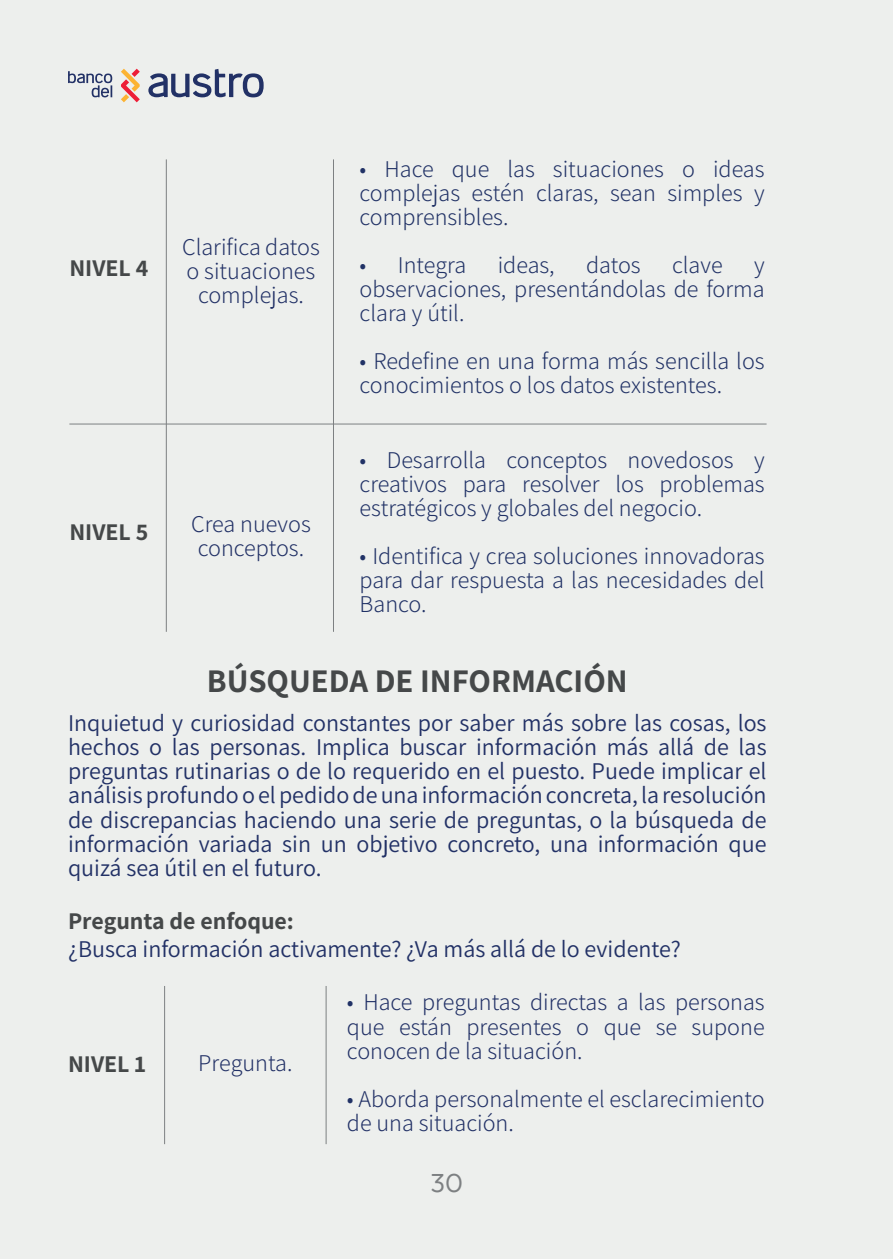
<style>
.page{position:relative;width:893px;height:1259px;background:#edefed}
.page>*{position:absolute;margin:0;border:0;box-sizing:border-box;transform-origin:0 0}
.t1{font:700 33px "Assistant";color:#454849}
.t2{font:30px "Texta";color:#7d8082}
.t3{font:24px/24px "Assistant";color:#223166;text-align:justify}
.t4{font:300 24px/24px "Assistant";color:#213266;text-align:justify}
.t5{font:300 24px/24px "Assistant";color:#223166;text-align:center}
.t6{font:700 24px "Assistant";color:#454849}
.s1{color:#213266}
</style>
<div class="page">
<svg style="left:121px;top:69px;width:19px;height:33px"></svg>
<svg style="left:148px;top:69px;width:116px;height:28px"></svg>
<svg style="left:68px;top:71px;width:44px;height:26px"></svg>
<hr style="left:69px;top:423px;width:698px;height:1px;background:#7d8082">
<hr style="left:166px;top:159px;width:1px;height:473px;background:#7d8082">
<hr style="left:333px;top:159px;width:1px;height:473px;background:#7d8082">
<hr style="left:164px;top:986px;width:1px;height:158px;background:#7d8082">
<hr style="left:326px;top:986px;width:1px;height:158px;background:#7d8082">
<p class="t6" style="left:69px;top:252px;width:80px">NIVEL 4</p>
<p class="t5" style="left:182px;top:233px;width:139px">Clarifica datos o situaciones complejas.</p>
<p class="t6" style="left:69px;top:515px;width:80px">NIVEL 5</p>
<p class="t5" style="left:191px;top:511px;width:121px">Crea nuevos</p>
<p class="t5" style="left:198px;top:535px;width:108px">conceptos.</p>
<p class="t4" style="left:360px;top:155px;width:406px">• Hace que las situaciones o ideas complejas estén claras, sean simples y comprensibles.</p>
<p class="t4" style="left:360px;top:251px;width:108px">• Integra</p>
<p class="t4" style="left:498px;top:251px;width:59px">ideas,</p>
<p class="t4" style="left:586px;top:251px;width:56px">datos</p>
<p class="t4" style="left:672px;top:251px;width:52px">clave</p>
<p class="t4" style="left:360px;top:251px;width:406px;text-indent:394px">y observaciones, presentándolas de forma clara y útil.</p>
<p class="t4" style="left:360px;top:347px;width:406px">• Redefine en una forma más sencilla los conocimientos o los datos existentes.</p>
<p class="t4" style="left:360px;top:446px;width:407px">• Desarrolla conceptos novedosos y creativos para resolver los problemas estratégicos y globales del negocio.</p>
<p class="t4" style="left:360px;top:542px;width:407px">• Identifica y crea soluciones innovadoras para dar respuesta a las necesidades del Banco.</p>
<p class="t1" style="left:207px;top:658px;width:422px">BÚSQUEDA DE INFORMACIÓN</p>
<p class="t3" style="left:68px;top:710px;width:700px">Inquietud y curiosidad constantes por saber más sobre las cosas, los hechos o las personas. Implica buscar información más allá de las preguntas rutinarias o de lo requerido en el puesto. Puede implicar el análisis profundo o el pedido de una información concreta, la resolución de discrepancias haciendo una serie de preguntas, o la búsqueda de información variada sin un objetivo concreto, una información que quizá sea útil en el futuro.</p>
<p class="t6" style="left:68px;top:904px;width:227px">Pregunta de enfoque:</p>
<p class="t3" style="left:68px;top:936px;width:614px">¿Busca información activamente? ¿Va más allá de lo evidente?</p>
<p class="t6" style="left:68px;top:1047px;width:79px">NIVEL 1</p>
<p class="t5" style="left:198px;top:1050px;width:96px">Pregunta.</p>
<p class="t5" style="left:347px;top:989px;width:419px;text-align:justify"><span class="s1">•</span> Hace preguntas directas a las personas que están presentes o que se supone conocen de la situación.</p>
<p class="t5" style="left:347px;top:1085px;width:419px;text-align:left"><span class="s1">•</span> Aborda personalmente el esclarecimiento de una situación.</p>
<p class="t2" style="left:430px;top:1167px;width:34px">30</p>
</div>
